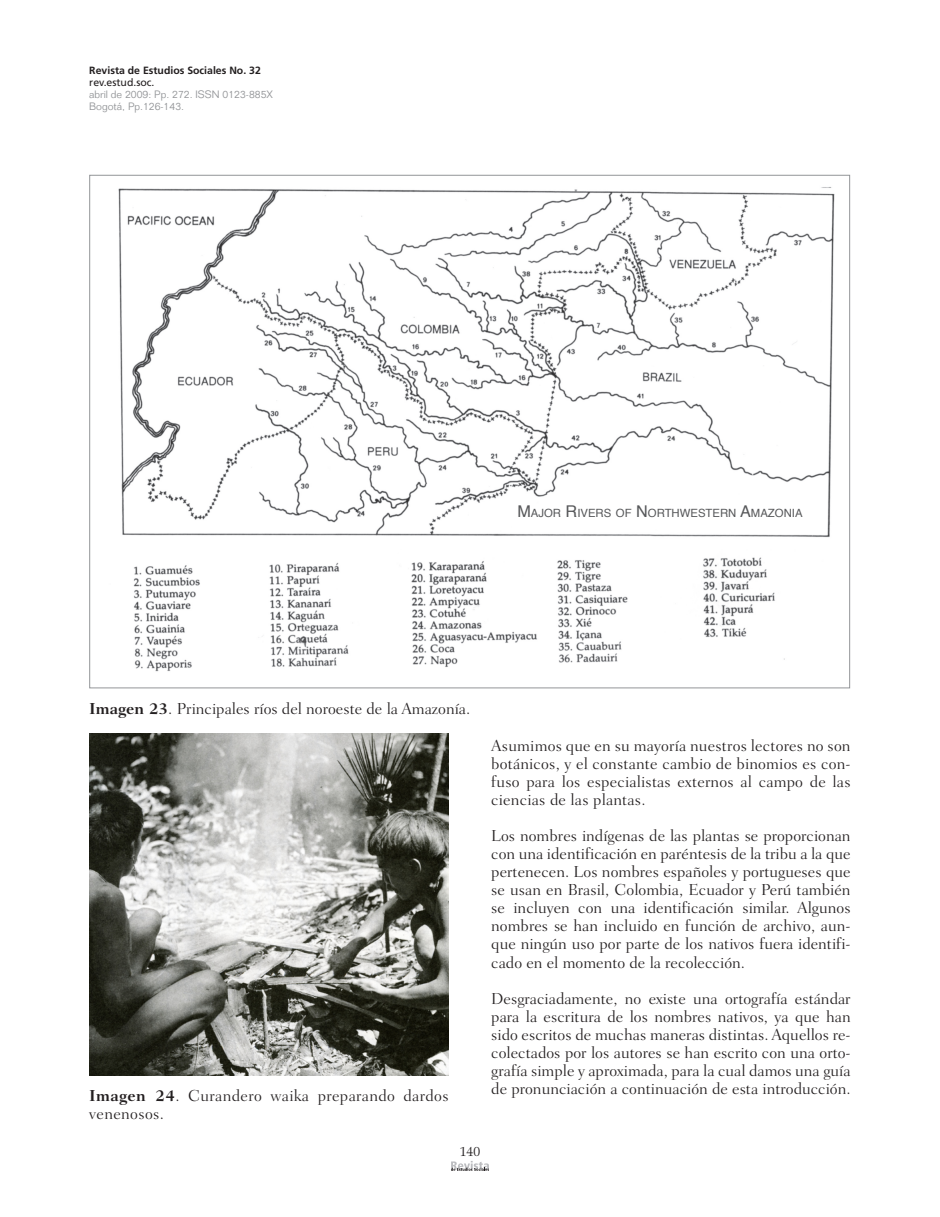
<style>
.page{position:relative;width:940px;height:1217px;background:#fff}
.page>*{position:absolute;margin:0;border:0;box-sizing:border-box;transform-origin:0 0}
.Body{font:300 16.2px/18px "Fairfield LH";color:#231f20;text-align:justify}
.Body-2{font:300 16.2px/18px "Fairfield LH";letter-spacing:.02em;color:#231f20}
.t1{font:13.5px "Aldus";color:#231f20}
.indentados_numerados{font:11.4px "Helvetica";color:#57585a}
.t2{font:300 10.5px/12px "Folio";color:#939598}
.t3{font:700 10.5px "Frutiger";color:#231f20}
.t4{font:10.5px "Frutiger";color:#231f20}
.s1{font-size:16.2px}
.s2{font-weight:700}
</style>
<div class="page">
<img style="left:118px;top:187px;width:717px;height:485px">
<img style="left:89px;top:733px;width:360px;height:342px">
<svg style="left:451px;top:1161px;width:38px;height:9px"></svg>
<p class="t3" style="left:89px;top:64px;width:173px">Revista de Estudios Sociales No. 32</p>
<p class="t4" style="left:89px;top:76px;width:67px">rev.estud.soc.</p>
<p class="t2" style="left:89px;top:88px;width:185px">abril de 2009: Pp. 272. ISSN 0123-885X<br>Bogotá, Pp.126-143.</p>
<p class="indentados_numerados" style="left:517px;top:504px;width:287px"><span class="s1">M</span>AJOR <span class="s1">R</span> IVERS OF <span class="s1">N</span>ORTHWESTERN <span class="s1">A</span>MAZONIA</p>
<p class="Body" style="left:89px;top:699px;width:382px"><span class="s2">Imagen 23</span>. Principales ríos del noroeste de la Amazonía.</p>
<p class="Body-2" style="left:89px;top:1086px;width:361px"><span class="s2">Imagen 24</span>. Curandero waika preparando dardos venenosos.</p>
<p class="t1" style="left:460px;top:1143px;width:22px">140</p>
<p class="Body" style="left:491px;top:736px;width:361px">Asumimos que en su mayoría nuestros lectores no son botánicos, y el constante cambio de binomios es con&shy;fuso para los especialistas externos al campo de las ciencias de las plantas.</p>
<p class="Body" style="left:491px;top:826px;width:361px">Los nombres indígenas de las plantas se proporcionan con una identificación en paréntesis de la tribu a la que pertenecen. Los nombres españoles y portugueses que se usan en Brasil, Colombia, Ecuador y Perú también se incluyen con una identificación similar. Algunos nombres se han incluido en función de archivo, aun&shy;que ningún uso por parte de los nativos fuera identifi&shy;cado en el momento de la recolección.</p>
<p class="Body" style="left:491px;top:988px;width:361px">Desgraciadamente, no existe una ortografía estándar para la escritura de los nombres nativos, ya que han sido escritos de muchas maneras distintas. Aquellos re&shy;colectados por los autores se han escrito con una orto&shy;grafía simple y aproximada, para la cual damos una guía de pronunciación a continuación de esta introducción.</p>
</div>
